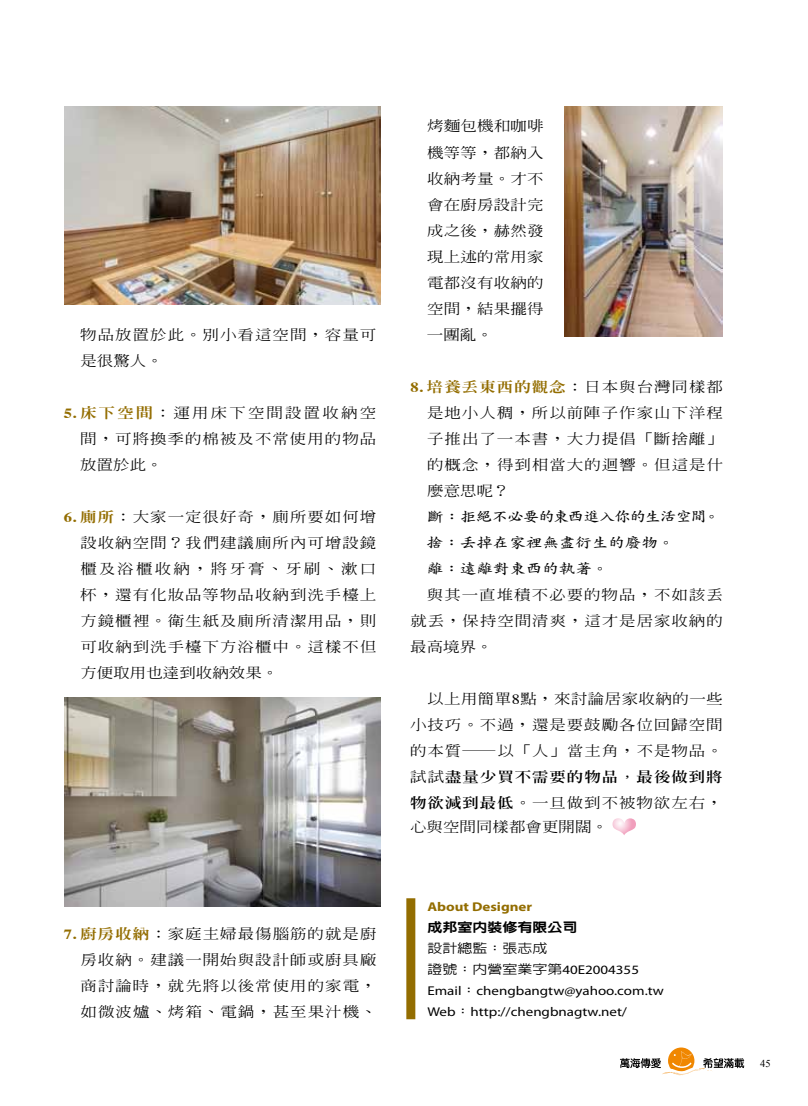
<style>
.page{position:relative;width:808px;height:1106px;background:#fff}
.page>*{position:absolute;margin:0;border:0;box-sizing:border-box;transform-origin:0 0}
.t1{font:500 14.1px/26.1px "AR Ming B5";letter-spacing:.06em;color:#000;text-align:justify;scale:1.18 1}
.t2{font:700 14.1px/26.1px "AR Kai B5";color:#000;scale:1.18 1}
.t3{font:500 14.1px "AR Ming B5";color:#000;scale:1.18 1}
.t4{font:12.75px/21px "Myriad Pro";color:#000;scale:1.18 1}
.t5{font:700 12.75px "Myriad Pro";color:#936d00;scale:1.18 1}
.t6{font:800 12.75px "AR Hei B5";color:#000;scale:1.18 1}
.t7{font:500 12.75px "AR Hei B5";color:#000;scale:1.18 1}
.t8{font:10.5px "Times New Roman";color:#000}
.s1{font-family:"Times";font-weight:700;color:#936d00}
.s2{font-weight:800;color:#936d00}
.s3{font-family:"Times";font-weight:400}
.s4{font-weight:800}
.s5{font-weight:700}
.s6{font-family:"AR Hei B5";font-weight:500}
</style>
<div class="page">
<img style="left:612px;top:818px;width:24px;height:17px">
<div style="left:406px;top:898px;width:9px;height:121px;background:#936d00"></div>
<img style="left:64px;top:106px;width:317px;height:198px">
<img style="left:64px;top:697px;width:317px;height:209px">
<img style="left:565px;top:106px;width:158px;height:230px">
<svg style="left:620px;top:1047px;width:124px;height:29px"></svg>
<p class="t1" style="left:80px;top:321px;width:252px">物品放置於此。別小看這空間，容量可是很驚人。</p>
<p class="t1" style="left:80px;top:399px;width:252px;text-indent:-16px"><span class="s1">5.</span> <span class="s2">床下空間</span>：運用床下空間設置收納空間，可將換季的棉被及不常使用的物品放置於此。</p>
<p class="t1" style="left:80px;top:503px;width:252px;text-indent:-16px"><span class="s1">6.</span> <span class="s2">廁所</span>：大家一定很好奇，廁所要如何增設收納空間？我們建議廁所內可增設鏡櫃及浴櫃收納，將牙膏、牙刷、漱口杯，還有化妝品等物品收納到洗手檯上方鏡櫃裡。衛生紙及廁所清潔用品，則可收納到洗手檯下方浴櫃中。這樣不但方便取用也達到收納效果。</p>
<p class="t1" style="left:80px;top:920px;width:252px;text-indent:-17px"><span class="s1">7.</span> <span class="s2">廚房收納</span>：家庭主婦最傷腦筋的就是廚房收納。建議一開始與設計師或廚具廠商討論時，就先將以後常使用的家電，如微波爐、烤箱、電鍋，甚至果汁機、</p>
<p class="t1" style="left:427px;top:113px;width:101px">烤麵包機和咖啡機等等，都納入收納考量。才不會在廚房設計完成之後，赫然發現上述的常用家電都沒有收納的空間，結果擺得一團亂。</p>
<p class="t1" style="left:427px;top:373px;width:252px;text-indent:-17px"><span class="s1">8.</span> <span class="s2">培養丟東西的觀念</span>：日本與台灣同樣都是地小人稠，所以前陣子作家山下洋程子推出了一本書，大力提倡「斷捨離」的概念，得到相當大的迴響。但這是什麼意思呢？</p>
<p class="t2" style="left:427px;top:503px;width:250px">斷：拒絕不必要的東西進入你的生活空間。捨：丟掉在家裡無盡衍生的廢物。<br>離：遠離對東西的執著。</p>
<p class="t1" style="left:410px;top:581px;width:266px;text-indent:17px">與其一直堆積不必要的物品，不如該丟就丟，保持空間清爽，這才是居家收納的最高境界。</p>
<p class="t1" style="left:410px;top:686px;width:267px;text-indent:17px">以上用簡單<span class="s3">8</span>點，來討論居家收納的一些小技巧。不過，還是要鼓勵各位回歸空間的本質─以「人」當主角，不是物品。試試<span class="s4">盡量少買不需要的物品</span><span class="s5">，</span><span class="s4">最後做到將物欲減到最低</span>。一旦做到不被物欲左右，</p>
<p class="t3" style="left:410px;top:819px;width:169px">心與空間同樣都會更開闊。</p>
<p class="t5" style="left:427px;top:898px;width:90px">About Designer</p>
<p class="t6" style="left:427px;top:920px;width:129px">成邦室內裝修有限公司</p>
<p class="t7" style="left:427px;top:941px;width:103px">設計總監：張志成</p>
<p class="t4" style="left:427px;top:958px;width:202px"><span class="s6">證號：內營室業字第</span>40E2004355<br>Email<span class="s6">：</span>chengbangtw@yahoo.com.tw<br>Web<span class="s6">：</span>http://chengbnagtw.net/</p>
<p class="t8" style="left:760px;top:1056px;width:12px">45</p>
</div>
